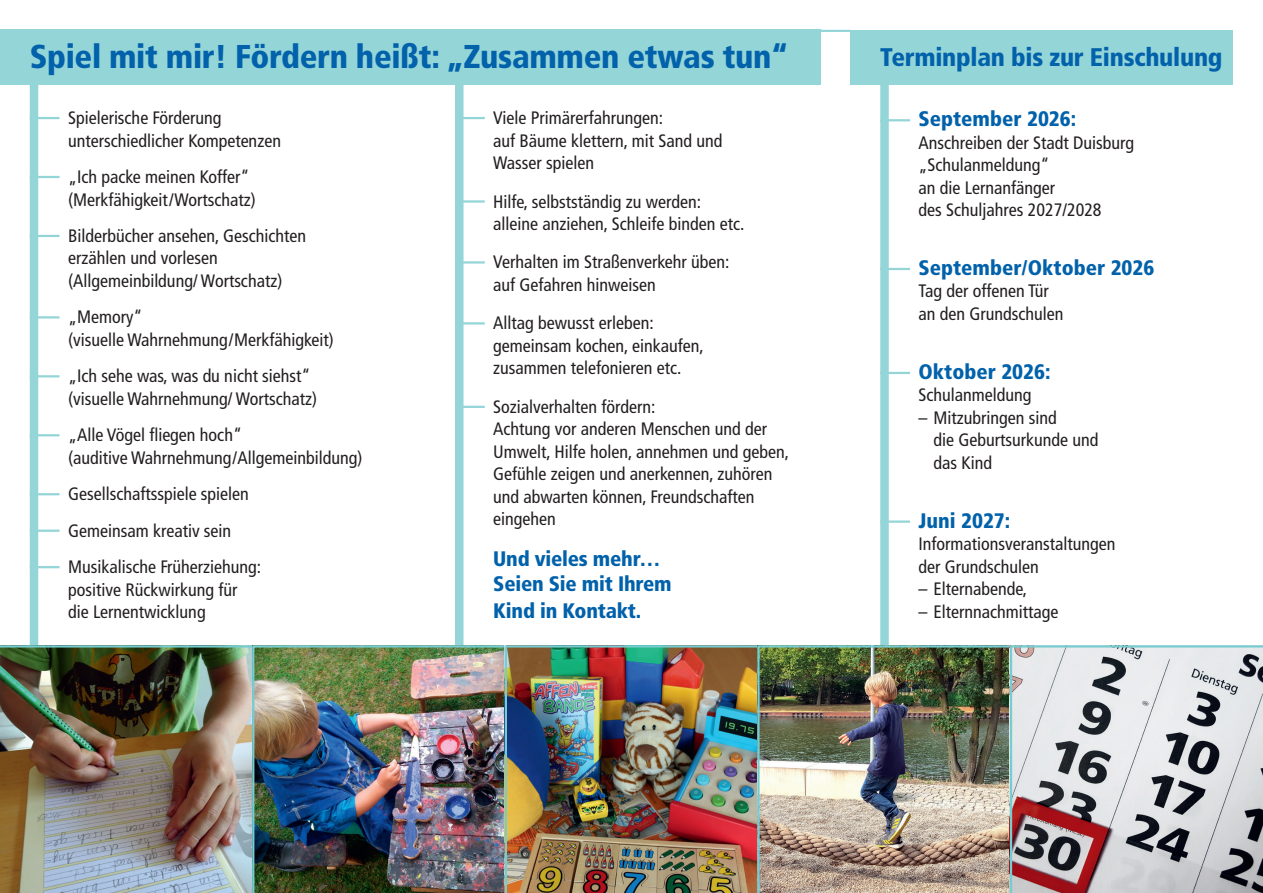
<style>
.page{position:relative;width:1263px;height:893px;background:#fff}
.page>*{position:absolute;margin:0;border:0;box-sizing:border-box;transform-origin:0 0}
.t1{font:900 condensed 33px "Frutiger LT Pro";letter-spacing:-.01em;color:#0161aa}
.t2{font:900 condensed 25.5px "Frutiger LT Pro";letter-spacing:-.01em;color:#0161aa}
.t3{font:900 condensed 21px/26.2px "Frutiger LT Pro";color:#0161aa}
.t4{font:condensed 18px/22.5px "Frutiger LT Pro";color:#231f20}
</style>
<div class="page">
<div style="left:850px;top:30px;width:383px;height:55px;background:#94d5d8"></div>
<div style="left:0;top:30px;width:821px;height:55px;background:#94d5d8"></div>
<div style="left:30px;top:81px;width:8px;height:573px;background:#94d5d8"></div>
<div style="left:455px;top:81px;width:8px;height:573px;background:#94d5d8"></div>
<div style="left:880px;top:81px;width:9px;height:573px;background:#94d5d8"></div>
<hr style="left:30px;top:117px;width:30px;height:2px;background:#94d5d8">
<hr style="left:30px;top:176px;width:30px;height:2px;background:#94d5d8">
<hr style="left:30px;top:235px;width:30px;height:2px;background:#94d5d8">
<hr style="left:30px;top:316px;width:30px;height:3px;background:#94d5d8">
<hr style="left:30px;top:375px;width:30px;height:2px;background:#94d5d8">
<hr style="left:30px;top:434px;width:30px;height:2px;background:#94d5d8">
<hr style="left:30px;top:493px;width:30px;height:2px;background:#94d5d8">
<hr style="left:30px;top:530px;width:30px;height:2px;background:#94d5d8">
<hr style="left:30px;top:566px;width:30px;height:2px;background:#94d5d8">
<hr style="left:455px;top:117px;width:30px;height:2px;background:#94d5d8">
<hr style="left:455px;top:200px;width:30px;height:3px;background:#94d5d8">
<hr style="left:455px;top:261px;width:30px;height:3px;background:#94d5d8">
<hr style="left:455px;top:322px;width:30px;height:2px;background:#94d5d8">
<hr style="left:455px;top:406px;width:30px;height:2px;background:#94d5d8">
<hr style="left:880px;top:119px;width:30px;height:2px;background:#94d5d8">
<hr style="left:880px;top:268px;width:30px;height:2px;background:#94d5d8">
<hr style="left:880px;top:372px;width:30px;height:2px;background:#94d5d8">
<hr style="left:880px;top:520px;width:30px;height:3px;background:#94d5d8">
<img style="left:0;top:645px;width:252px;height:248px">
<img style="left:252px;top:645px;width:253px;height:248px">
<img style="left:505px;top:645px;width:252px;height:248px">
<img style="left:757px;top:645px;width:253px;height:248px">
<svg style="left:1010px;top:645px;width:253px;height:248px;background:#b9b5b9"></svg>
<hr style="left:821px;top:30px;width:29px;height:2px;background:#94d5d8">
<h1 class="t1" style="left:30px;top:37px;width:760px">Spiel mit mir! Fördern heißt: „Zusammen etwas tun“</h1>
<p class="t4" style="left:68px;top:107px;width:214px">Spielerische Förderung unterschiedlicher Kompetenzen</p>
<p class="t4" style="left:68px;top:166px;width:189px">„Ich packe meinen Koffer“ (Merkfähigkeit/Wortschatz)</p>
<p class="t4" style="left:68px;top:225px;width:239px">Bilderbücher ansehen, Geschichten erzählen und vorlesen (Allgemeinbildung/ Wortschatz)</p>
<p class="t4" style="left:68px;top:306px;width:267px">„Memory“<br>(visuelle Wahrnehmung/Merkfähigkeit)</p>
<p class="t4" style="left:68px;top:365px;width:250px">„Ich sehe was, was du nicht siehst“ (visuelle Wahrnehmung/ Wortschatz)</p>
<p class="t4" style="left:68px;top:424px;width:296px">„Alle Vögel fliegen hoch“<br>(auditive Wahrnehmung/Allgemeinbildung)</p>
<p class="t4" style="left:68px;top:476px;width:195px;line-height:36.5px">Gesellschaftsspiele spielen<br>Gemeinsam kreativ sein<br>Musikalische Früherziehung:</p>
<p class="t4" style="left:68px;top:578px;width:171px">positive Rückwirkung für die Lernentwicklung</p>
<p class="t4" style="left:493px;top:107px;width:231px">Viele Primärerfahrungen:<br>auf Bäume klettern, mit Sand und<br>Wasser spielen</p>
<p class="t4" style="left:493px;top:190px;width:253px">Hilfe, selbstständig zu werden: alleine anziehen, Schleife binden etc.</p>
<p class="t4" style="left:493px;top:251px;width:238px">Verhalten im Straßenverkehr üben: auf Gefahren hinweisen</p>
<p class="t4" style="left:493px;top:312px;width:212px">Alltag bewusst erleben: gemeinsam kochen, einkaufen, zusammen telefonieren etc.</p>
<p class="t4" style="left:493px;top:395px;width:297px">Sozialverhalten fördern:<br>Achtung vor anderen Menschen und der<br>Umwelt, Hilfe holen, annehmen und geben,<br>Gefühle zeigen und anerkennen, zuhören und abwarten können, Freundschaften eingehen</p>
<p class="t3" style="left:493px;top:545px;width:180px">Und vieles mehr…<br>Seien Sie mit Ihrem<br>Kind in Kontakt.</p>
<h2 class="t2" style="left:880px;top:42px;width:344px">Terminplan bis zur Einschulung</h2>
<p class="t3" style="left:918px;top:106px;width:159px">September 2026:</p>
<p class="t4" style="left:918px;top:131px;width:217px">Anschreiben der Stadt Duisburg „Schulanmeldung“<br>an die Lernanfänger<br>des Schuljahres 2027/2028</p>
<p class="t3" style="left:918px;top:255px;width:237px">September/Oktober 2026</p>
<p class="t4" style="left:918px;top:280px;width:147px">Tag der offenen Tür an den Grundschulen</p>
<p class="t3" style="left:918px;top:358px;width:133px">Oktober 2026:</p>
<p class="t4" style="left:918px;top:384px;width:115px">Schulanmeldung</p>
<p class="t4" style="left:933px;top:407px;width:166px;text-indent:-15px">– Mitzubringen sind<br>die Geburtsurkunde und das Kind</p>
<p class="t3" style="left:918px;top:507px;width:93px">Juni 2027:</p>
<p class="t4" style="left:918px;top:533px;width:199px">Informationsveranstaltungen der Grundschulen</p>
<p class="t4" style="left:918px;top:578px;width:110px">– Elternabende,</p>
<p class="t4" style="left:918px;top:600px;width:141px">– Elternnachmittage</p>
</div>
